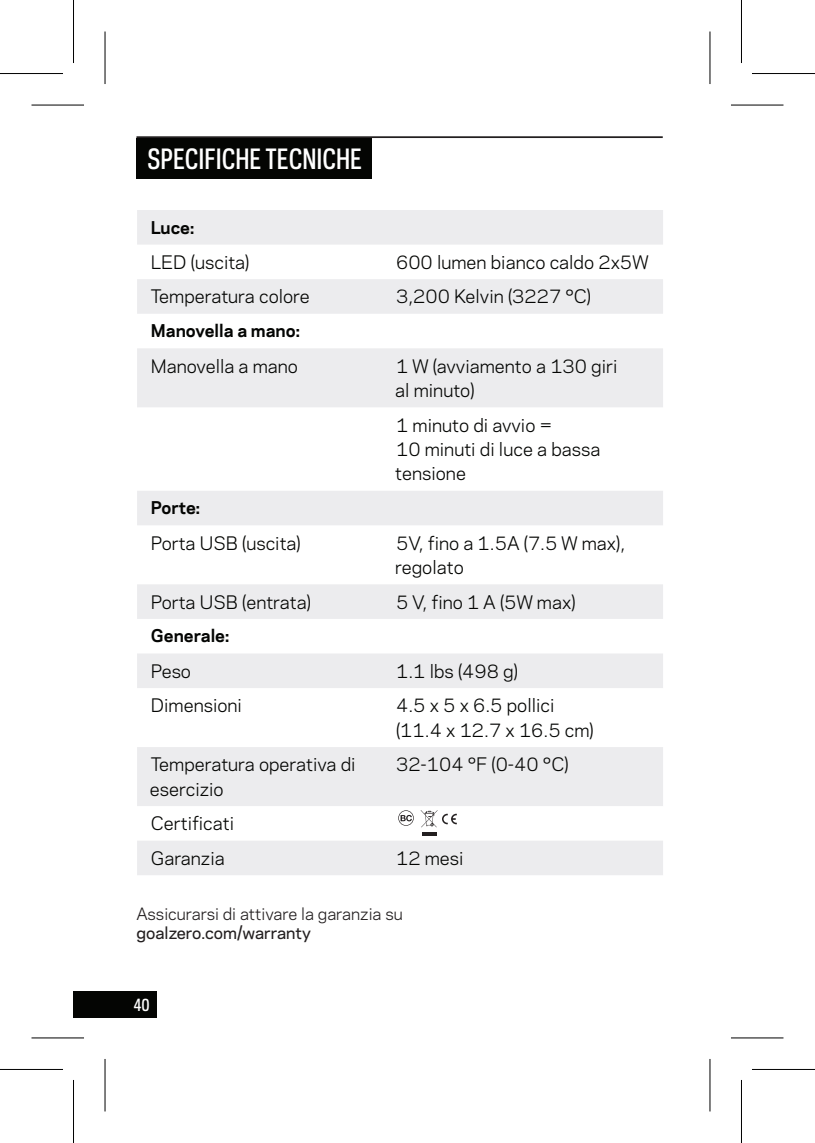
<style>
.page{position:relative;width:815px;height:1143px;background:#fff}
.page>*{position:absolute;margin:0;border:0;box-sizing:border-box;transform-origin:0 0}
.t1{font:500 26.25px "Galaxie Polaris Condensed";color:#fff}
.t2{font:17.5px/24.5px "Galaxie Polaris";color:#040503}
.t3{font:700 16.45px "Galaxie Polaris";color:#040503}
.t4{font:15.75px "Galaxie Polaris";color:#231f20}
.t5{font:500 15.75px "Galaxie Polaris";color:#231f20}
.t6{font:500 15.75px "Galaxie Polaris Condensed";color:#fff}
</style>
<div class="page">
<div style="left:74px;top:991px;width:83px;height:26px;background:#040503"></div>
<svg style="left:137px;top:210px;width:526px;height:665px"></svg>
<svg style="left:398px;top:810px;width:16px;height:15px"></svg>
<svg style="left:421px;top:810px;width:36px;height:17px"></svg>
<svg style="left:422px;top:831px;width:15px;height:4px"></svg>
<div style="left:136px;top:138px;width:236px;height:40px;background:#040503"></div>
<hr style="left:136px;top:136px;width:527px;height:2px;background:#231f20">
<svg style="left:32px;top:1038px;width:52px;height:1px"></svg>
<svg style="left:731px;top:1038px;width:52px;height:1px"></svg>
<svg style="left:710px;top:32px;width:1px;height:52px"></svg>
<svg style="left:710px;top:1059px;width:1px;height:52px"></svg>
<hr style="left:32px;top:104px;width:52px;height:2px;background:#000">
<hr style="left:731px;top:104px;width:52px;height:2px;background:#000">
<hr style="left:32px;top:1037px;width:52px;height:1px;background:#000">
<hr style="left:731px;top:1037px;width:52px;height:1px;background:#000">
<hr style="left:104px;top:32px;width:2px;height:52px;background:#000">
<hr style="left:104px;top:1058px;width:2px;height:53px;background:#000">
<hr style="left:709px;top:32px;width:1px;height:52px;background:#000">
<hr style="left:709px;top:1058px;width:1px;height:53px;background:#000">
<svg style="left:0;top:1069px;width:63px;height:1px"></svg>
<svg style="left:752px;top:1069px;width:63px;height:1px"></svg>
<hr style="left:0;top:73px;width:63px;height:1px;background:#000">
<hr style="left:752px;top:73px;width:63px;height:1px;background:#000">
<hr style="left:0;top:1068px;width:63px;height:1px;background:#000">
<hr style="left:752px;top:1068px;width:63px;height:1px;background:#000">
<hr style="left:73px;top:0;width:1px;height:63px;background:#000">
<hr style="left:73px;top:1079px;width:1px;height:63px;background:#000">
<hr style="left:741px;top:0;width:1px;height:63px;background:#000">
<hr style="left:741px;top:1079px;width:1px;height:63px;background:#000">
<h1 class="t1" style="left:148px;top:141px;width:216px">SPECIFICHE TECNICHE</h1>
<p class="t3" style="left:151px;top:215px;width:45px">Luce:</p>
<p class="t2" style="left:151px;top:249px;width:100px">LED (uscita)</p>
<p class="t2" style="left:396px;top:249px;width:254px">600 lumen bianco caldo 2x5W</p>
<p class="t2" style="left:151px;top:283px;width:160px">Temperatura colore</p>
<p class="t2" style="left:396px;top:283px;width:197px">3,200 Kelvin (3227 °C)</p>
<p class="t3" style="left:151px;top:318px;width:151px">Manovella a mano:</p>
<p class="t2" style="left:151px;top:353px;width:149px">Manovella a mano</p>
<p class="t2" style="left:395px;top:353px;width:224px">1 W (avviamento a 130 giri al minuto)</p>
<p class="t2" style="left:395px;top:411px;width:207px">1 minuto di avvio =<br>10 minuti di luce a bassa tensione</p>
<p class="t3" style="left:151px;top:495px;width:51px">Porte:</p>
<p class="t2" style="left:151px;top:529px;width:151px">Porta USB (uscita)</p>
<p class="t2" style="left:395px;top:529px;width:231px">5V, fino a 1.5A (7.5 W max), regolato</p>
<p class="t2" style="left:151px;top:588px;width:162px">Porta USB (entrata)</p>
<p class="t2" style="left:396px;top:588px;width:181px">5 V, fino 1 A (5W max)</p>
<p class="t3" style="left:151px;top:623px;width:80px">Generale:</p>
<p class="t2" style="left:151px;top:657px;width:42px">Peso</p>
<p class="t2" style="left:396px;top:657px;width:123px">1.1 lbs (498 g)</p>
<p class="t2" style="left:151px;top:692px;width:93px">Dimensioni</p>
<p class="t2" style="left:396px;top:692px;width:199px">4.5 x 5 x 6.5 pollici (11.4 x 12.7 x 16.5 cm)</p>
<p class="t2" style="left:150px;top:751px;width:207px">Temperatura operativa di esercizio</p>
<p class="t2" style="left:396px;top:751px;width:174px">32-104 °F (0-40 °C)</p>
<p class="t2" style="left:151px;top:805px;width:85px;line-height:34.6px">Certificati<br>Garanzia</p>
<p class="t2" style="left:396px;top:845px;width:69px">12 mesi</p>
<p class="t4" style="left:136px;top:902px;width:268px">Assicurarsi di attivare la garanzia su</p>
<p class="t5" style="left:136px;top:921px;width:176px">goalzero.com/warranty</p>
<p class="t6" style="left:133px;top:994px;width:18px">40</p>
</div>
